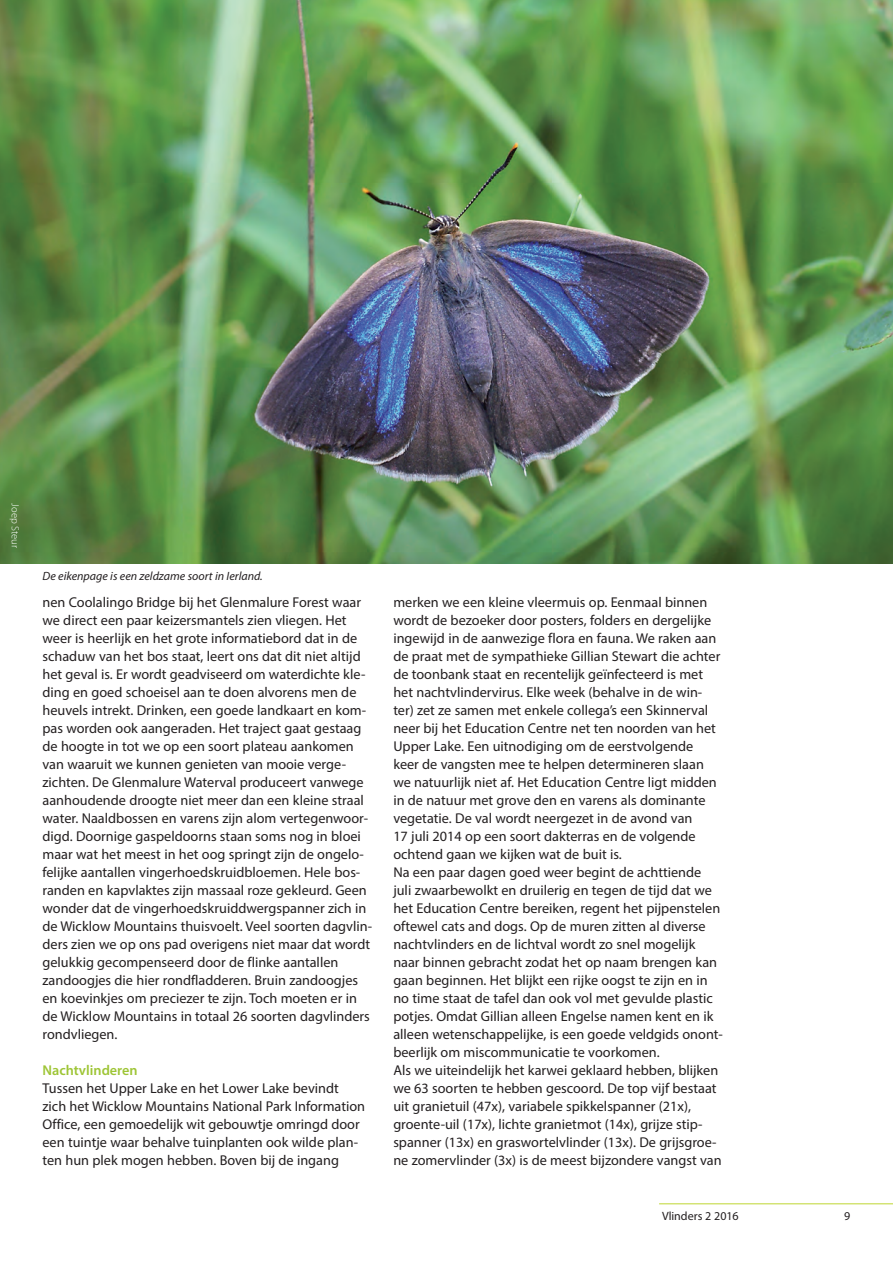
<style>
.page{position:relative;width:893px;height:1263px;background:#fff}
.page>*{position:absolute;margin:0;border:0;box-sizing:border-box;transform-origin:0 0}
.t1{font:14.25px/18px "Myriad Pro";color:#231f20}
.t2{font:600 14.25px "Myriad Pro";color:#9ec536}
.t3{font:italic 12px "Myriad Pro";color:#231f20}
.t4{font:12px "Myriad Pro";color:#231f20}
.t5{font:300 10.5px "Myriad Pro";color:#fff}
</style>
<div class="page">
<hr style="left:659px;top:1203px;width:234px;height:1px;background:#bed630">
<img style="left:0;top:0;width:893px;height:564px">
<p class="t5" style="left:21px;top:503px;width:46px;rotate:90deg">Joep Steur</p>
<p class="t3" style="left:43px;top:568px;width:222px">De eikenpage is een zeldzame soort in Ierland.</p>
<p class="t1" style="left:43px;top:593px;width:331px">nen Coolalingo Bridge bij het Glenmalure Forest waar we direct een paar keizersmantels zien vliegen. Het weer is heerlijk en het grote informatiebord dat in de schaduw van het bos staat, leert ons dat dit niet altijd het geval is. Er wordt geadviseerd om waterdichte kle&shy;ding en goed schoeisel aan te doen alvorens men de heuvels intrekt. Drinken, een goede landkaart en kom&shy;pas worden ook aangeraden. Het traject gaat gestaag de hoogte in tot we op een soort plateau aankomen van waaruit we kunnen genieten van mooie verge&shy;zichten. De Glenmalure Waterval produceert vanwege aanhoudende droogte niet meer dan een kleine straal water. Naaldbossen en varens zijn alom vertegenwoor&shy;digd. Doornige gaspeldoorns staan soms nog in bloei maar wat het meest in het oog springt zijn de ongelo&shy;felijke aantallen vingerhoedskruidbloemen. Hele bos&shy;randen en kapvlaktes zijn massaal roze gekleurd. Geen wonder dat de vingerhoedskruiddwergspanner zich in de Wicklow Mountains thuisvoelt. Veel soorten dagvlin&shy;ders zien we op ons pad overigens niet maar dat wordt gelukkig gecompenseerd door de flinke aantallen zandoogjes die hier rondfladderen. Bruin zandoogjes en koevinkjes om preciezer te zijn. Toch moeten er in de Wicklow Mountains in totaal 26 soorten dagvlinders rondvliegen.</p>
<p class="t2" style="left:43px;top:1061px;width:97px">Nachtvlinderen</p>
<p class="t1" style="left:43px;top:1079px;width:324px">Tussen het Upper Lake en het Lower Lake bevindt zich het Wicklow Mountains National Park Information Office, een gemoedelijk wit gebouwtje omringd door een tuintje waar behalve tuinplanten ook wilde plan&shy;ten hun plek mogen hebben. Boven bij de ingang</p>
<p class="t1" style="left:393px;top:593px;width:331px">merken we een kleine vleermuis op. Eenmaal binnen wordt de bezoeker door posters, folders en dergelijke ingewijd in de aanwezige flora en fauna. We raken aan de praat met de sympathieke Gillian Stewart die achter de toonbank staat en recentelijk geïnfecteerd is met het nachtvlindervirus. Elke week (behalve in de win&shy;ter) zet ze samen met enkele collega’s een Skinnerval neer bij het Education Centre net ten noorden van het Upper Lake. Een uitnodiging om de eerstvolgende<br>keer de vangsten mee te helpen determineren slaan we natuurlijk niet af. Het Education Centre ligt midden in de natuur met grove den en varens als dominante vegetatie. De val wordt neergezet in de avond van<br>17 juli 2014 op een soort dakterras en de volgende ochtend gaan we kijken wat de buit is.<br>Na een paar dagen goed weer begint de achttiende juli zwaarbewolkt en druilerig en tegen de tijd dat we het Education Centre bereiken, regent het pijpenstelen oftewel cats and dogs. Op de muren zitten al diverse nachtvlinders en de lichtval wordt zo snel mogelijk naar binnen gebracht zodat het op naam brengen kan gaan beginnen. Het blijkt een rijke oogst te zijn en in no time staat de tafel dan ook vol met gevulde plastic potjes. Omdat Gillian alleen Engelse namen kent en ik alleen wetenschappelijke, is een goede veldgids onont&shy;beerlijk om miscommunicatie te voorkomen.<br>Als we uiteindelijk het karwei geklaard hebben, blijken we 63 soorten te hebben gescoord. De top vijf bestaat uit granietuil (47x), variabele spikkelspanner (21x), groente-uil (17x), lichte granietmot (14x), grijze stip&shy;spanner (13x) en graswortelvlinder (13x). De grijsgroe&shy;ne zomervlinder (3x) is de meest bijzondere vangst van</p>
<p class="t4" style="left:662px;top:1209px;width:78px">Vlinders 2 2016</p>
<p class="t4" style="left:844px;top:1209px;width:8px">9</p>
</div>
